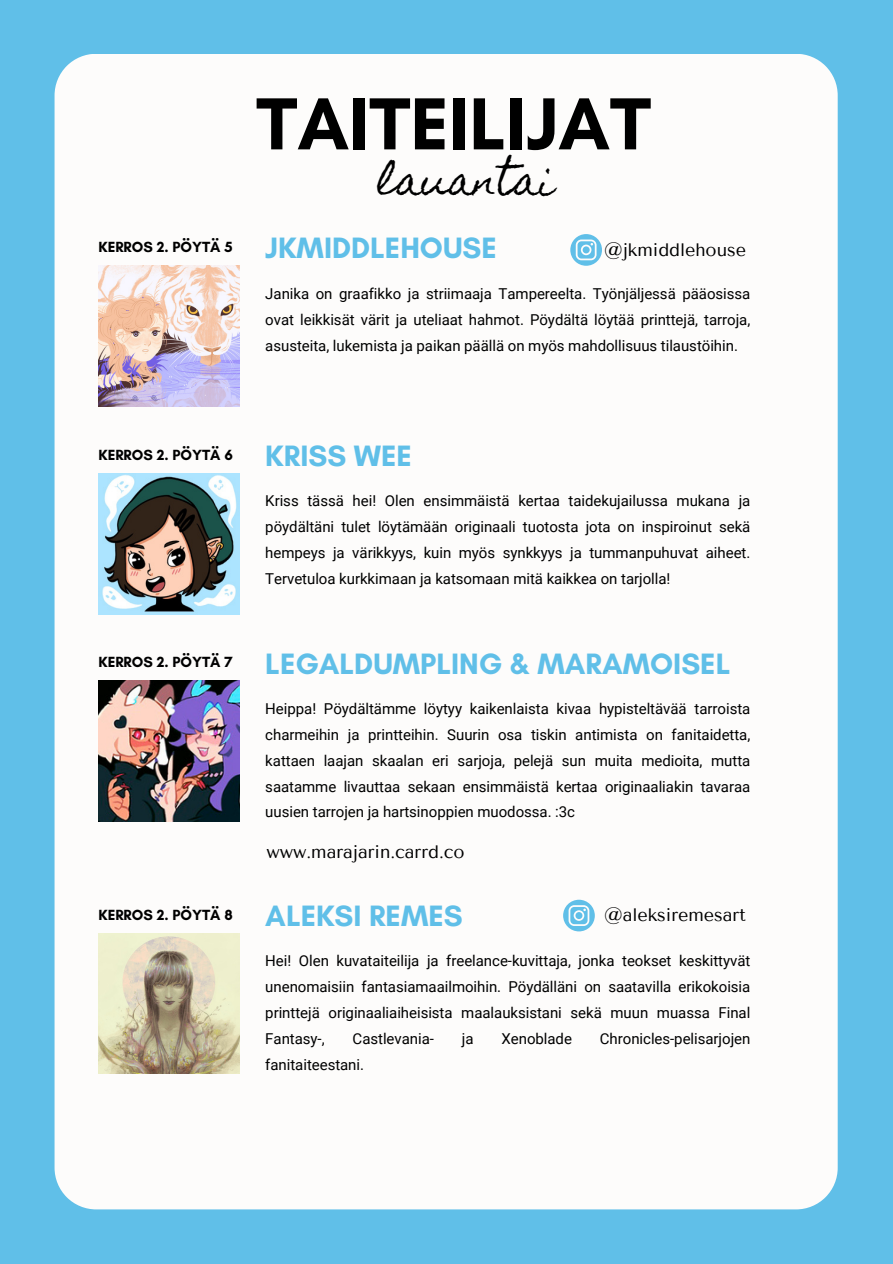
<style>
.page{position:relative;width:893px;height:1264px;background:#fff}
.page>*{position:absolute;margin:0;border:0;box-sizing:border-box;transform-origin:0 0}
.t1{font:700 75px "Glacial Indifference";color:#000}
.t2{font:38.7px "Homemade Apple";letter-spacing:-.005em;color:#000}
.t3{font:700 30px "Glacial Indifference";color:#60bfe8}
.t4{font:18px "Tenor Sans";letter-spacing:-.005em;color:#000}
.t5{font:15px/25.8px "Roboto";color:#000;text-align:justify}
.t6{font:700 15px "Glacial Indifference";color:#000}
</style>
<div class="page">
<div style="left:0;top:0;width:892px;height:1263px;background:#60bfe8"></div>
<svg style="left:120px;top:1209px;width:652px;height:1px"></svg>
<svg style="left:837px;top:120px;width:1px;height:1025px"></svg>
<svg style="left:54px;top:1145px;width:66px;height:65px"></svg>
<svg style="left:772px;top:1145px;width:66px;height:65px"></svg>
<div style="left:55px;top:54px;width:782px;height:1155px;background:#fdfcfb"></div>
<img style="left:98px;top:266px;width:141px;height:140px">
<svg style="left:570px;top:234px;width:31px;height:31px"></svg>
<img style="left:98px;top:473px;width:141px;height:141px">
<img style="left:98px;top:681px;width:141px;height:140px">
<img style="left:98px;top:933px;width:141px;height:140px">
<svg style="left:563px;top:899px;width:31px;height:32px"></svg>
<p class="t6" style="left:98px;top:238px;width:136px">KERROS 2. PÖYTÄ 5</p>
<p class="t1" style="left:256px;top:78px;width:396px">TAITEILIJAT</p>
<p class="t2" style="left:377px;top:158px;width:179px">lauantai</p>
<p class="t3" style="left:265px;top:230px;width:233px">JKMIDDLEHOUSE</p>
<p class="t4" style="left:604px;top:239px;width:143px">@jkmiddlehouse</p>
<p class="t5" style="left:265px;top:281px;width:486px">Janika on graafikko ja striimaaja Tampereelta. Työnjäljessä pääosissa ovat leikkisät värit ja uteliaat hahmot. Pöydältä löytää printtejä, tarroja, asusteita, lukemista ja paikan päällä on myös mahdollisuus tilaustöihin.</p>
<p class="t6" style="left:98px;top:445px;width:136px">KERROS 2. PÖYTÄ 6</p>
<p class="t3" style="left:265px;top:437px;width:148px">KRISS WEE</p>
<p class="t5" style="left:265px;top:488px;width:486px">Kriss tässä hei! Olen ensimmäistä kertaa taidekujailussa mukana ja pöydältäni tulet löytämään originaali tuotosta jota on inspiroinut sekä hempeys ja värikkyys, kuin myös synkkyys ja tummanpuhuvat aiheet.<br>Tervetuloa kurkkimaan ja katsomaan mitä kaikkea on tarjolla!</p>
<p class="t6" style="left:98px;top:653px;width:136px">KERROS 2. PÖYTÄ 7</p>
<p class="t3" style="left:265px;top:645px;width:466px">LEGALDUMPLING &amp; MARAMOISEL</p>
<p class="t5" style="left:265px;top:696px;width:486px">Heippa! Pöydältämme löytyy kaikenlaista kivaa hypisteltävää tarroista charmeihin ja printteihin. Suurin osa tiskin antimista on fanitaidetta, kattaen laajan skaalan eri sarjoja, pelejä sun muita medioita, mutta saatamme livauttaa sekaan ensimmäistä kertaa originaaliakin tavaraa uusien tarrojen ja hartsinoppien muodossa. :3c</p>
<p class="t4" style="left:266px;top:841px;width:200px">www.marajarin.carrd.co</p>
<p class="t6" style="left:98px;top:905px;width:136px">KERROS 2. PÖYTÄ 8</p>
<p class="t3" style="left:265px;top:897px;width:199px">ALEKSI REMES</p>
<p class="t4" style="left:604px;top:904px;width:143px">@aleksiremesart</p>
<p class="t5" style="left:265px;top:948px;width:486px">Hei! Olen kuvataiteilija ja freelance-kuvittaja, jonka teokset keskittyvät unenomaisiin fantasiamaailmoihin. Pöydälläni on saatavilla erikokoisia printtejä originaaliaiheisista maalauksistani sekä muun muassa Final Fantasy-,</p>
<p class="t5" style="left:352px;top:1025px;width:83px">Castlevania-</p>
<p class="t5" style="left:462px;top:1025px;width:13px">ja</p>
<p class="t5" style="left:501px;top:1025px;width:72px">Xenoblade</p>
<p class="t5" style="left:600px;top:1025px;width:152px">Chronicles-pelisarjojen</p>
<p class="t5" style="left:265px;top:1051px;width:100px">fanitaiteestani.</p>
</div>
